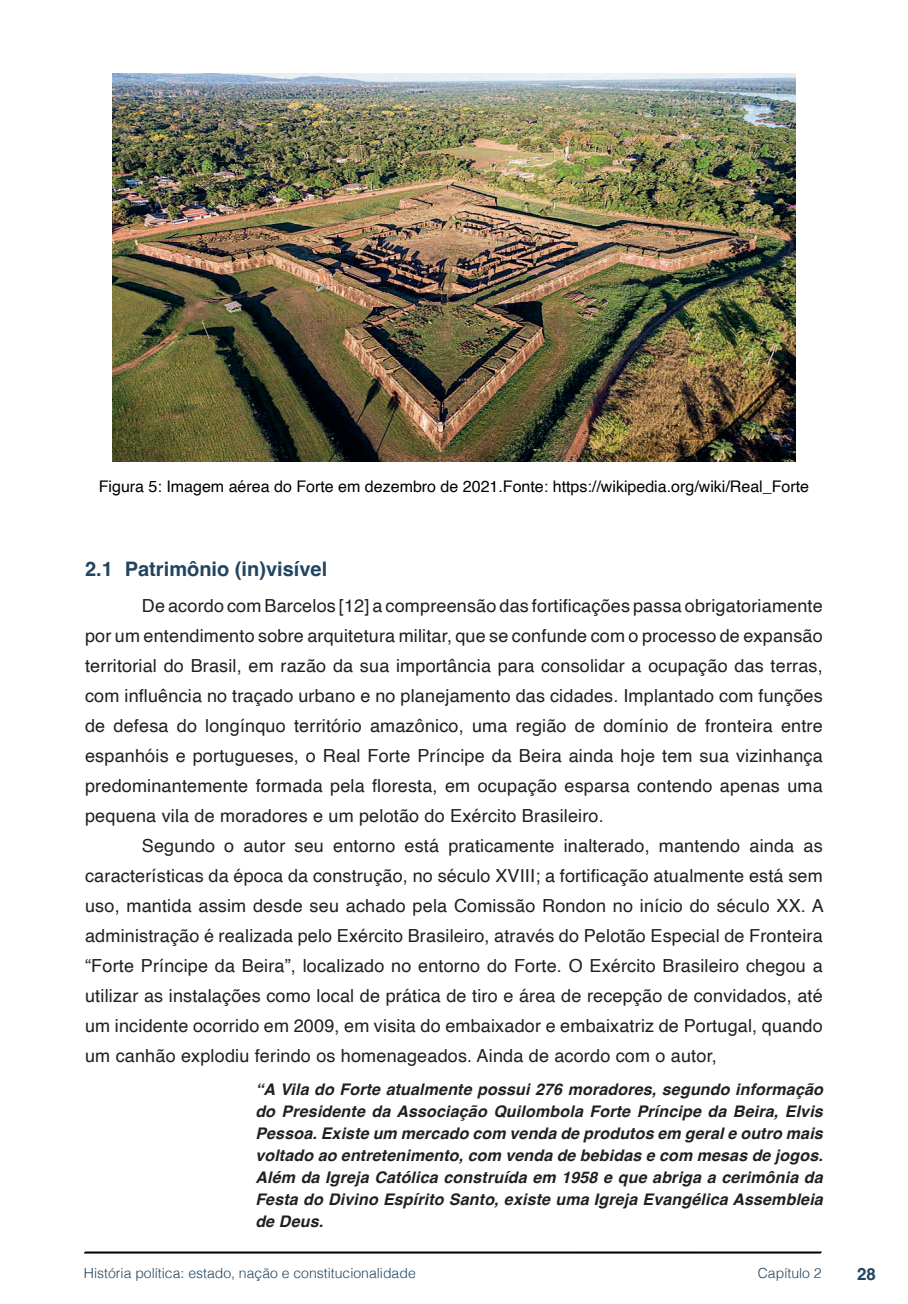
<style>
.page{position:relative;width:908px;height:1304px;background:#fff}
.page>*{position:absolute;margin:0;border:0;box-sizing:border-box;transform-origin:0 0}
.t1{font:700 20px "Helvetica";color:#23445f}
.t2{font:18px/30px "Helvetica";letter-spacing:.01em;color:#231f20;text-align:justify}
.t3{font:700 16.8px "Helvetica";color:#23445f}
.t4{font:italic 700 16px/22px "Helvetica";letter-spacing:.01em;color:#231f20;text-align:justify}
.t5{font:16px "Helvetica";color:#000}
.t6{font:300 14px "Helvetica";color:#23445f}
</style>
<div class="page">
<svg style="left:84px;top:1251px;width:737px;height:3px;background:#515151"></svg>
<img style="left:112px;top:74px;width:683px;height:388px">
<p class="t5" style="left:99px;top:474px;width:711px">Figura 5: Imagem aérea do Forte em dezembro de 2021.Fonte: https://wikipedia.org/wiki/Real_Forte</p>
<p class="t1" style="left:85px;top:557px;width:243px">2.1 Patrimônio (in)visível</p>
<p class="t2" style="left:85px;top:591px;width:738px;text-indent:57px">De acordo com Barcelos [12] a compreensão das fortificações passa obrigatoriamente por um entendimento sobre arquitetura militar, que se confunde com o processo de expansão territorial do Brasil, em razão da sua importância para consolidar a ocupação das terras, com influência no traçado urbano e no planejamento das cidades. Implantado com funções de defesa do longínquo território amazônico, uma região de domínio de fronteira entre espanhóis e portugueses, o Real Forte Príncipe da Beira ainda hoje tem sua vizinhança predominantemente formada pela floresta, em ocupação esparsa contendo apenas uma pequena vila de moradores e um pelotão do Exército Brasileiro.</p>
<p class="t2" style="left:85px;top:831px;width:739px;text-indent:57px">Segundo o autor seu entorno está praticamente inalterado, mantendo ainda as características da época da construção, no século XVIII; a fortificação atualmente está sem uso, mantida assim desde seu achado pela Comissão Rondon no início do século XX. A administração é realizada pelo Exército Brasileiro, através do Pelotão Especial de Fronteira “Forte Príncipe da Beira”, localizado no entorno do Forte. O Exército Brasileiro chegou a utilizar as instalações como local de prática de tiro e área de recepção de convidados, até um incidente ocorrido em 2009, em visita do embaixador e embaixatriz de Portugal, quando um canhão explodiu ferindo os homenageados. Ainda de acordo com o autor,</p>
<p class="t4" style="left:255px;top:1080px;width:568px">“A Vila do Forte atualmente possui 276 moradores, segundo informação do Presidente da Associação Quilombola Forte Príncipe da Beira, Elvis Pessoa. Existe um mercado com venda de produtos em geral e outro mais voltado ao entretenimento, com venda de bebidas e com mesas de jogos.<br>Além da Igreja Católica construída em 1958 e que abriga a cerimônia da Festa do Divino Espírito Santo, existe uma Igreja Evangélica Assembleia de Deus.</p>
<p class="t6" style="left:84px;top:1261px;width:333px">História política: estado, nação e constitucionalidade</p>
<p class="t6" style="left:757px;top:1261px;width:65px">Capítulo 2</p>
<p class="t3" style="left:856px;top:1264px;width:20px">28</p>
</div>
